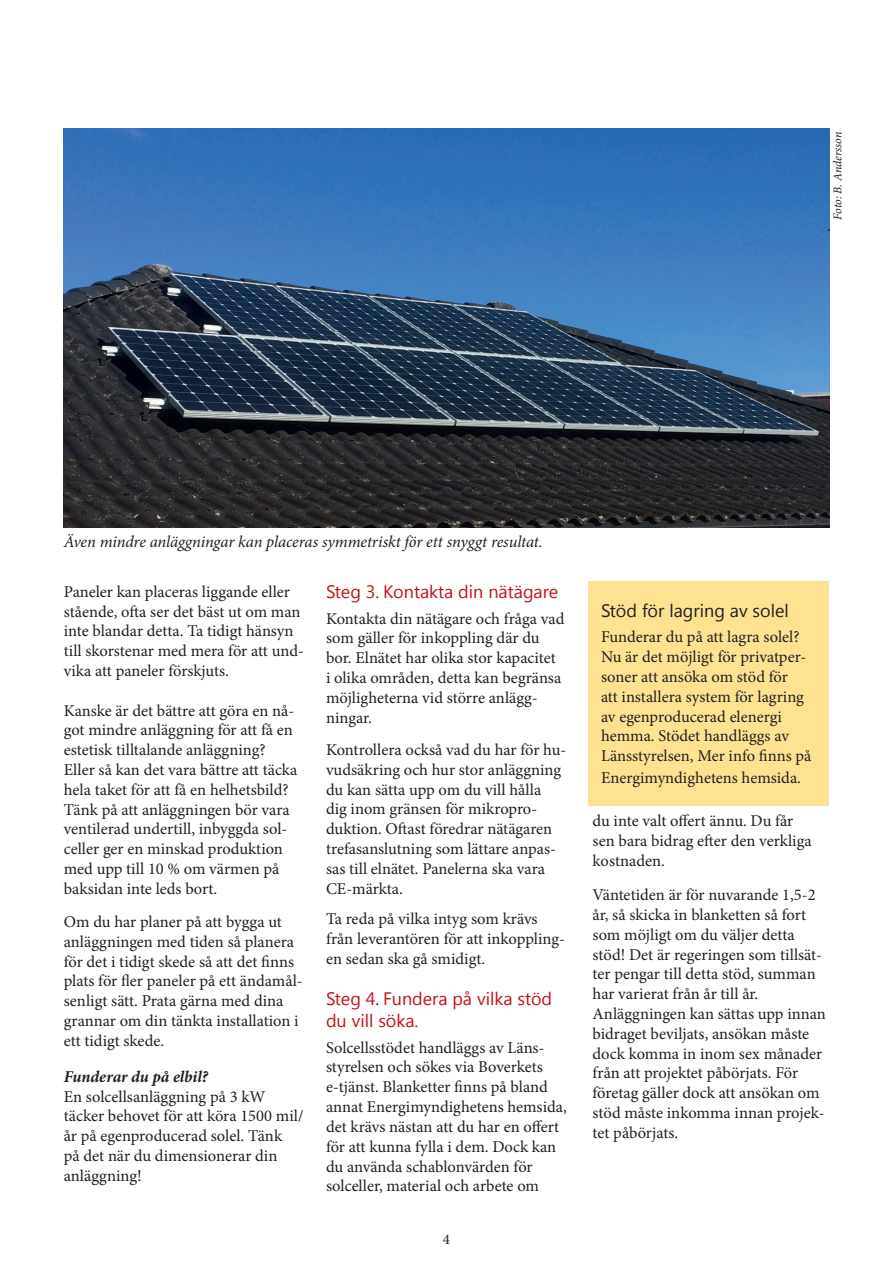
<style>
.page{position:relative;width:893px;height:1263px;background:#fff}
.page>*{position:absolute;margin:0;border:0;box-sizing:border-box;transform-origin:0 0}
.t1{font:18px/21.6px "Segoe UI";color:#c4121a}
.t2{font:18px "Segoe UI";color:#231f20}
.t3{font:16.5px/19.8px "Minion Pro";color:#231f20}
.t4{font:italic 16.5px "Minion Pro";letter-spacing:-.01em;color:#231f20}
.t5{font:italic 700 16.5px "Minion Pro";letter-spacing:-.005em;color:#231f20}
.t6{font:15px "Minion Pro";color:#231f20}
.t7{font:italic 12px "Minion Pro";letter-spacing:-.01em;color:#231f20}
.s1{font-family:"Minion Pro";font-size:16.5px;color:#231f20}
</style>
<div class="page">
<img style="left:64px;top:128px;width:765px;height:399px">
<div style="left:588px;top:582px;width:241px;height:224px;background:#ffe192"></div>
<p class="t7" style="left:829px;top:220px;width:89px;rotate:-90deg">Foto: B. Andersson</p>
<p class="t4" style="left:64px;top:530px;width:480px">Även mindre anläggningar kan placeras symmetriskt för ett snyggt resultat.</p>
<p class="t3" style="left:64px;top:582px;width:242px">Paneler kan placeras liggande eller stående, ofta ser det bäst ut om man inte blandar detta. Ta tidigt hänsyn till skorstenar med mera för att und&shy;vika att paneler förskjuts.</p>
<p class="t3" style="left:64px;top:700px;width:235px">Kanske är det bättre att göra en nå&shy;got mindre anläggning för att få en estetisk tilltalande anläggning?<br>Eller så kan det vara bättre att täcka hela taket för att få en helhetsbild?<br>Tänk på att anläggningen bör vara ventilerad undertill, inbyggda sol&shy;celler ger en minskad produktion med upp till 10 % om värmen på baksidan inte leds bort.</p>
<p class="t3" style="left:64px;top:912px;width:240px">Om du har planer på att bygga ut anläggningen med tiden så planera för det i tidigt skede så att det finns plats för fler paneler på ett ändamål&shy;senligt sätt. Prata gärna med dina grannar om din tänkta installation i ett tidigt skede.</p>
<p class="t5" style="left:64px;top:1065px;width:146px">Funderar du på elbil?</p>
<p class="t3" style="left:64px;top:1086px;width:241px">En solcellsanläggning på 3 kW täcker behovet för att köra 1500 mil/ år på egenproducerad solel. Tänk<br>på det när du dimensionerar din anläggning!</p>
<p class="t1" style="left:326px;top:580px;width:234px">Steg 3<span class="s1">.</span> Kontakta din nätägare</p>
<p class="t3" style="left:326px;top:608px;width:240px">Kontakta din nätägare och fråga vad som gäller för inkoppling där du bor. Elnätet har olika stor kapacitet<br>i olika områden, detta kan begränsa möjligheterna vid större anlägg&shy;ningar.</p>
<p class="t3" style="left:326px;top:740px;width:242px">Kontrollera också vad du har för hu&shy;vudsäkring och hur stor anläggning du kan sätta upp om du vill hålla<br>dig inom gränsen för mikropro&shy;duktion. Oftast föredrar nätägaren trefasanslutning som lättare anpas&shy;sas till elnätet. Panelerna ska vara<br>CE-märkta.</p>
<p class="t3" style="left:326px;top:909px;width:240px">Ta reda på vilka intyg som krävs från leverantören för att inkoppling&shy;en sedan ska gå smidigt.</p>
<p class="t1" style="left:326px;top:987px;width:228px">Steg 4<span class="s1">.</span> Fundera på vilka stöd du vill söka.</p>
<p class="t3" style="left:326px;top:1037px;width:242px">Solcellsstödet handläggs av Läns&shy;styrelsen och sökes via Boverkets e-tjänst. Blanketter finns på bland annat Energimyndighetens hemsida, det krävs nästan att du har en offert för att kunna fylla i dem. Dock kan du använda schablonvärden för solceller, material och arbete om</p>
<p class="t6" style="left:443px;top:1229px;width:9px">4</p>
<p class="t2" style="left:601px;top:598px;width:189px">Stöd för lagring av solel</p>
<p class="t3" style="left:601px;top:627px;width:212px">Funderar du på att lagra solel?<br>Nu är det möjligt för privatper&shy;soner att ansöka om stöd för<br>att installera system för lagring av egenproducerad elenergi hemma. Stödet handläggs av<br>Länsstyrelsen, Mer info finns på</p>
<p class="t3" style="left:601px;top:768px;width:202px">Energimyndighetens hemsida.</p>
<p class="t3" style="left:593px;top:811px;width:221px">du inte valt offert ännu. Du får sen bara bidrag efter den verkliga kostnaden.</p>
<p class="t3" style="left:593px;top:885px;width:235px">Väntetiden är för nuvarande 1,5-2 år, så skicka in blanketten så fort som möjligt om du väljer detta stöd! Det är regeringen som tillsät&shy;ter pengar till detta stöd, summan har varierat från år till år.<br>Anläggningen kan sättas upp innan bidraget beviljats, ansökan måste dock komma in inom sex månader från att projektet påbörjats. För företag gäller dock att ansökan om stöd måste inkomma innan projek&shy;tet påbörjats.</p>
</div>
